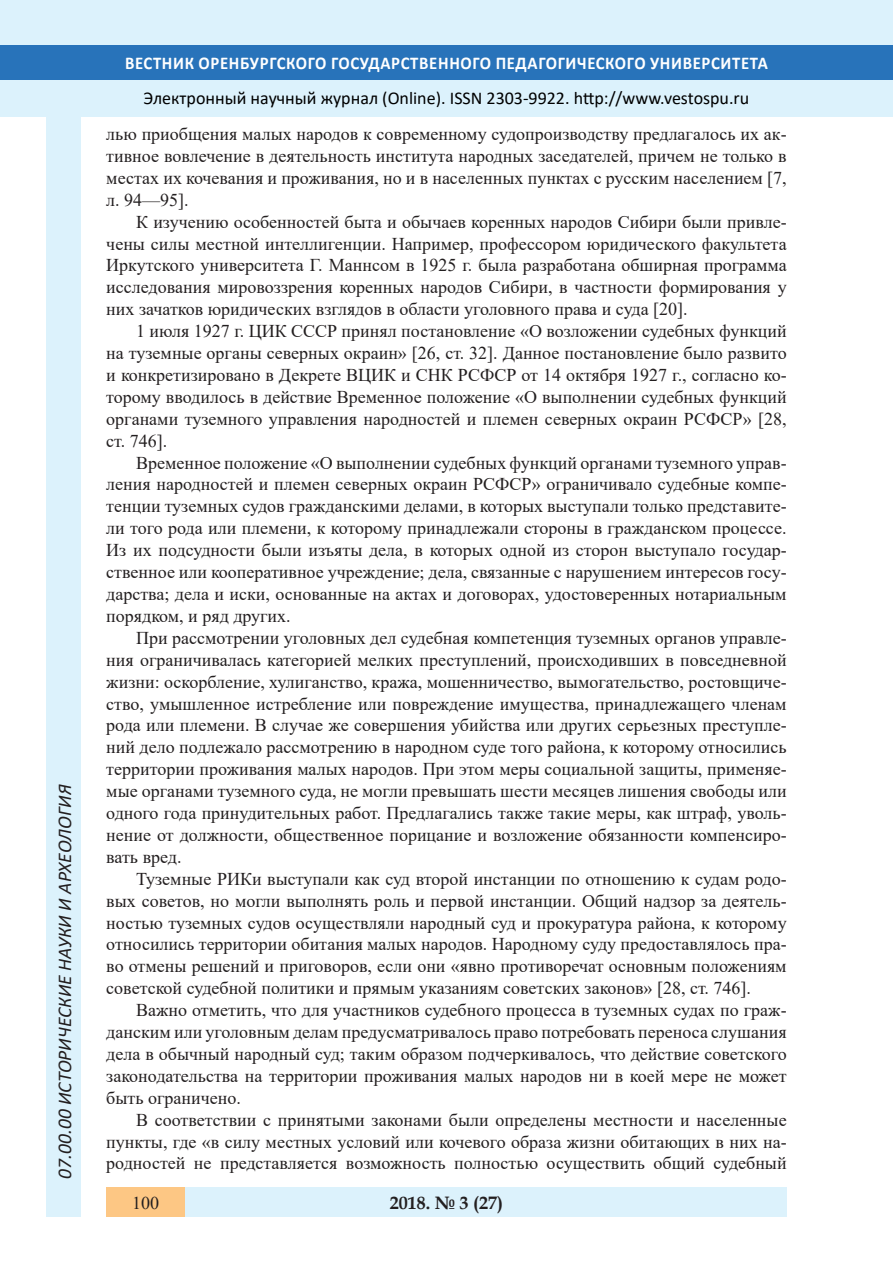
<style>
.page{position:relative;width:893px;height:1263px;background:#fff}
.page>*{position:absolute;margin:0;border:0;box-sizing:border-box;transform-origin:0 0}
.t1{font:italic 19.5px "Calibri";color:#231f20}
.Стиль2{font:18px/21.9px "Times New Roman";color:#231f20;text-align:justify}
.t2{font:18px "Calibri";color:#000}
.t3{font:700 18px "Calibri";letter-spacing:.04em;color:#fff;scale:.93 1}
.t4{font:700 18px "Book Antiqua";color:#231f20}
</style>
<div class="page">
<div style="left:0;top:0;width:893px;height:116px;background:#dcf2fc"></div>
<div style="left:0;top:45px;width:893px;height:34px;background:#2873ba"></div>
<div style="left:106px;top:1188px;width:681px;height:29px;background:#dcf2fc"></div>
<div style="left:106px;top:1188px;width:79px;height:29px;background:#fdc784"></div>
<div style="left:47px;top:116px;width:34px;height:1101px;background:#dcf2fc"></div>
<p class="t1" style="left:51px;top:1179px;width:395px;rotate:-90deg">07.00.00 ИСТОРИЧЕСКИЕ НАУКИ И АРХЕОЛОГИЯ</p>
<p class="t1" style="left:51px;top:1105px;width:206px;rotate:-90deg">БИОЛОГИЧЕСКИЕ НАУКИ</p>
<p class="t1" style="left:51px;top:1169px;width:11px;rotate:-90deg">3</p>
<p class="t3" style="left:125px;top:50px;width:693px">ВЕСТНИК ОРЕНБУРГСКОГО ГОСУДАРСТВЕННОГО ПЕДАГОГИЧЕСКОГО УНИВЕРСИТЕТА</p>
<p class="t2" style="left:144px;top:85px;width:607px">Электронный научный журнал (Online). ISSN 2303-9922. http://www.vestospu.ru</p>
<p class="t2" style="left:583px;top:85px;width:13px">t</p>
<p class="t2" style="left:583px;top:85px;width:13px">t</p>
<p class="Стиль2" style="left:106px;top:122px;width:682px">лью приобщения малых народов к современному судопроизводству предлагалось их ак&shy;тивное вовлечение в деятельность института народных заседателей, причем не только в местах их кочевания и проживания, но и в населенных пунктах с русским населением [7, л. 94—95].</p>
<p class="Стиль2" style="left:106px;top:210px;width:682px;text-indent:30px">К изучению особенностей быта и обычаев коренных народов Сибири были привле&shy;чены силы местной интеллигенции. Например, профессором юридического факультета Иркутского университета Г. Маннсом в 1925 г. была разработана обширная программа исследования мировоззрения коренных народов Сибири, в частности формирования у них зачатков юридических взглядов в области уголовного права и суда [20].</p>
<p class="Стиль2" style="left:106px;top:320px;width:682px;text-indent:30px">1 июля 1927 г. ЦИК СССР принял постановление «О возложении судебных функций на туземные органы северных окраин» [26, ст. 32]. Данное постановление было развито и конкретизировано в Декрете ВЦИК и СНК РСФСР от 14 октября 1927 г., согласно ко&shy;торому вводилось в действие Временное положение «О выполнении судебных функций органами туземного управления народностей и племен северных окраин РСФСР» [28, ст. 746].</p>
<p class="Стиль2" style="left:106px;top:451px;width:682px;text-indent:30px">Временное положение «О выполнении судебных функций органами туземного управ&shy;ления народностей и племен северных окраин РСФСР» ограничивало судебные компе&shy;тенции туземных судов гражданскими делами, в которых выступали только представите&shy;ли того рода или племени, к которому принадлежали стороны в гражданском процессе.<br>Из их подсудности были изъяты дела, в которых одной из сторон выступало государ&shy;ственное или кооперативное учреждение; дела, связанные с нарушением интересов госу&shy;дарства; дела и иски, основанные на актах и договорах, удостоверенных нотариальным порядком, и ряд других.</p>
<p class="Стиль2" style="left:106px;top:626px;width:682px;text-indent:30px">При рассмотрении уголовных дел судебная компетенция туземных органов управле&shy;ния ограничивалась категорией мелких преступлений, происходивших в повседневной жизни: оскорбление, хулиганство, кража, мошенничество, вымогательство, ростовщиче&shy;ство, умышленное истребление или повреждение имущества, принадлежащего членам рода или племени. В случае же совершения убийства или других серьезных преступле&shy;ний дело подлежало рассмотрению в народном суде того района, к которому относились территории проживания малых народов. При этом меры социальной защиты, применяе&shy;мые органами туземного суда, не могли превышать шести месяцев лишения свободы или одного года принудительных работ. Предлагались также такие меры, как штраф, уволь&shy;нение от должности, общественное порицание и возложение обязанности компенсиро&shy;вать вред.</p>
<p class="Стиль2" style="left:106px;top:867px;width:682px;text-indent:30px">Туземные РИКи выступали как суд второй инстанции по отношению к судам родо&shy;вых советов, но могли выполнять роль и первой инстанции. Общий надзор за деятель&shy;ностью туземных судов осуществляли народный суд и прокуратура района, к которому относились территории обитания малых народов. Народному суду предоставлялось пра&shy;во отмены решений и приговоров, если они «явно противоречат основным положениям советской судебной политики и прямым указаниям советских законов» [28, ст. 746].</p>
<p class="Стиль2" style="left:106px;top:998px;width:682px;text-indent:30px">Важно отметить, что для участников судебного процесса в туземных судах по граж&shy;данским или уголовным делам предусматривалось право потребовать переноса слушания дела в обычный народный суд; таким образом подчеркивалось, что действие советского законодательства на территории проживания малых народов ни в коей мере не может быть ограничено.</p>
<p class="Стиль2" style="left:106px;top:1108px;width:682px;text-indent:30px">В соответствии с принятыми законами были определены местности и населенные пункты, где «в силу местных условий или кочевого образа жизни обитающих в них на&shy;родностей не представляется возможность полностью осуществить общий судебный</p>
<p class="t4" style="left:390px;top:1190px;width:115px">2018. № 3 (27)</p>
<p class="Стиль2" style="left:132px;top:1191px;width:28px">100</p>
<p class="t4" style="left:460px;top:1190px;width:39px">2 6</p>
<p class="t4" style="left:460px;top:1190px;width:39px">1 5</p>
</div>
